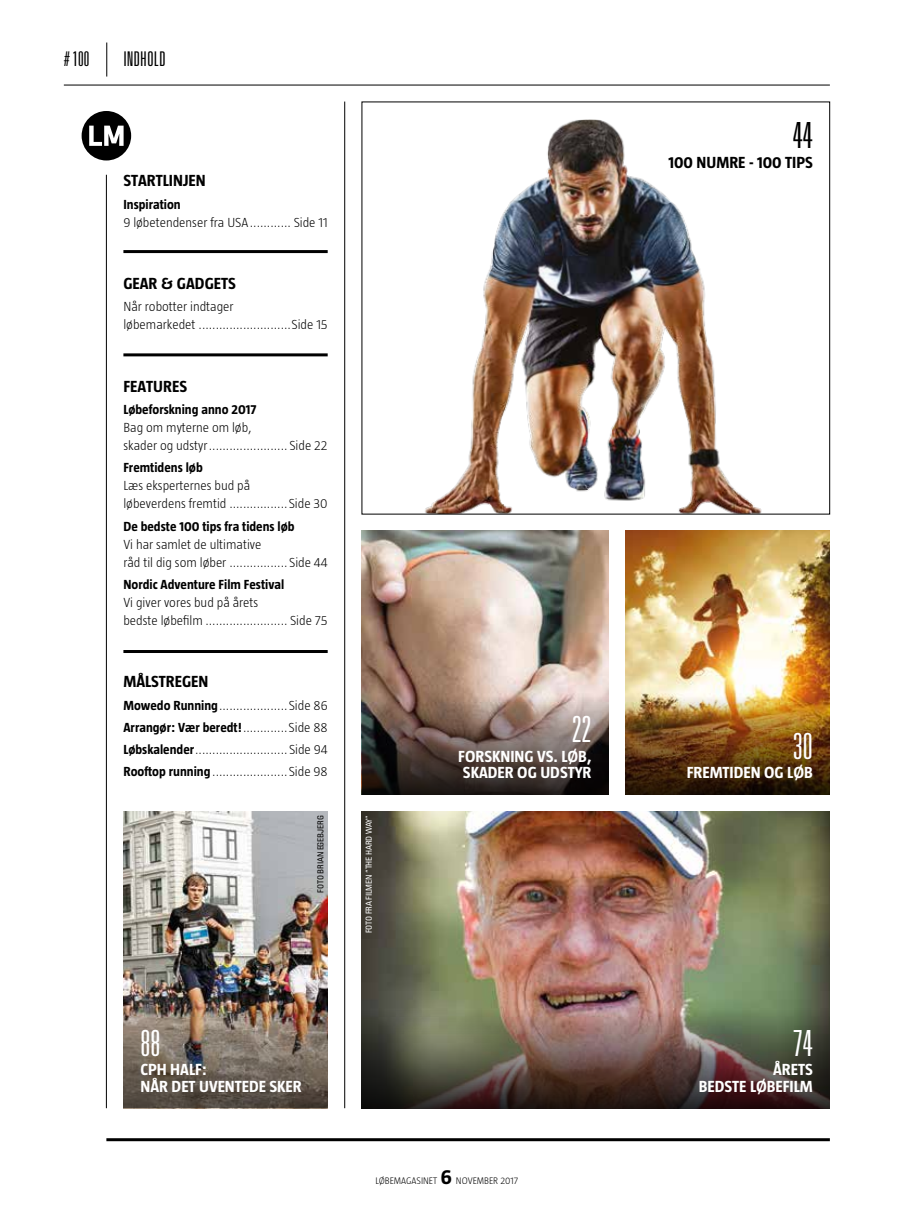
<style>
.page{position:relative;width:915px;height:1212px;background:#fff}
.page>*{position:absolute;margin:0;border:0;box-sizing:border-box;transform-origin:0 0}
.t1{font:300 ultra-condensed 36px "Univers LT Std";color:#fff}
.t2{font:300 ultra-condensed 36px "Univers LT Std";color:#000}
.t3{font:300 ultra-condensed 20.25px "Univers LT Std";color:#000}
.t4{font:700 16.5px/16.5px "Taz";color:#fff}
.t5{font:700 16.5px "Taz";color:#000}
.t6{font:300 13.5px/18px "Taz";color:#000}
.t7{font:700 13.5px "Taz";color:#000}
.t8{font:300 9.75px "Taz";color:#000}
.t9{font:condensed 8.25px "Univers LT Std";letter-spacing:-.02em;color:#fff}
.t10{font:condensed 8.25px "Univers LT Std";letter-spacing:-.02em;color:#000}
.s1{font-weight:700;font-size:21px}
</style>
<div class="page">
<hr style="left:106px;top:175px;width:1px;height:933px;background:#000">
<hr style="left:106px;top:43px;width:1px;height:34px;background:#000">
<hr style="left:106px;top:1138px;width:723px;height:3px;background:#000">
<hr style="left:64px;top:85px;width:765px;height:1px;background:#000">
<div style="left:82px;top:111px;width:49px;height:49px;background:#000;border-radius:50%"></div>
<svg style="left:89px;top:126px;width:34px;height:20px"></svg>
<img style="left:425px;top:120px;width:337px;height:392px">
<hr style="left:344px;top:102px;width:1px;height:1006px;background:#000">
<img style="left:361px;top:811px;width:468px;height:198px">
<img style="left:123px;top:811px;width:204px;height:182px">
<img style="left:361px;top:531px;width:247px;height:165px">
<img style="left:625px;top:531px;width:204px;height:165px">
<hr style="left:123px;top:250px;width:204px;height:3px;background:#000">
<hr style="left:123px;top:353px;width:204px;height:3px;background:#000">
<hr style="left:123px;top:650px;width:204px;height:3px;background:#000">
<img style="left:625px;top:696px;width:204px;height:99px">
<svg style="left:361px;top:696px;width:247px;height:99px;background:#5e4f49"></svg>
<img style="left:361px;top:1009px;width:468px;height:99px">
<img style="left:123px;top:993px;width:204px;height:115px">
<h2 class="t3" style="left:64px;top:48px;width:27px"># 100</h2>
<h2 class="t3" style="left:123px;top:48px;width:44px">indhold</h2>
<p class="t5" style="left:123px;top:171px;width:9px">START</p>
<p class="t5" style="left:163px;top:171px;width:43px">LINJEN</p>
<p class="t7" style="left:123px;top:196px;width:59px">Inspiration</p>
<p class="t6" style="left:123px;top:213px;width:206px">9 løbetendenser fra USA ............ Side 11</p>
<p class="t5" style="left:123px;top:274px;width:106px">GEAR &amp; GADGETS</p>
<p class="t6" style="left:123px;top:298px;width:206px">Når robotter indtager<br>løbemarkedet ...........................Side 15</p>
<p class="t5" style="left:123px;top:377px;width:65px">features</p>
<p class="t7" style="left:123px;top:402px;width:135px">Løbeforskning anno 2017</p>
<p class="t6" style="left:123px;top:418px;width:130px">Bag om myterne om løb, skader og udstyr</p>
<p class="t6" style="left:289px;top:436px;width:40px">Side 22</p>
<p class="t7" style="left:123px;top:460px;width:81px">Fremtidens løb</p>
<p class="t6" style="left:123px;top:477px;width:128px">Læs eksperternes bud på løbeverdens fremtid</p>
<p class="t6" style="left:289px;top:495px;width:40px">Side 30</p>
<p class="t7" style="left:123px;top:518px;width:173px">De bedste 100 tips fra tidens løb</p>
<p class="t6" style="left:123px;top:535px;width:139px">Vi har samlet de ultimative råd til dig som løber</p>
<p class="t6" style="left:289px;top:553px;width:40px">Side 44</p>
<p class="t7" style="left:123px;top:577px;width:162px">Nordic Adventure Film Festival</p>
<p class="t6" style="left:123px;top:593px;width:136px">Vi giver vores bud på årets bedste løbefilm</p>
<p class="t6" style="left:290px;top:611px;width:39px">Side 75</p>
<p class="t5" style="left:123px;top:672px;width:85px">MÅLSTREGEN</p>
<p class="t7" style="left:123px;top:697px;width:96px">Mowedo Running</p>
<p class="t6" style="left:288px;top:696px;width:40px">Side 86</p>
<p class="t7" style="left:123px;top:720px;width:120px">Arrangør: Vær beredt!</p>
<p class="t6" style="left:288px;top:718px;width:41px">Side 88</p>
<p class="t7" style="left:123px;top:742px;width:72px">Løbskalender</p>
<p class="t6" style="left:289px;top:740px;width:40px">Side 94</p>
<p class="t7" style="left:123px;top:764px;width:89px">Rooftop running</p>
<p class="t6" style="left:288px;top:763px;width:40px">Side 98</p>
<p class="t10" style="left:315px;top:893px;width:79px;rotate:-90deg">foto Brian Egebjerg</p>
<p class="t9" style="left:363px;top:933px;width:119px;rotate:-90deg">foto fra filmen “The Hard Way”</p>
<h1 class="t1" style="left:571px;top:711px;width:21px">22</h1>
<p class="t4" style="left:458px;top:748px;width:135px">Forskning vs. løb, skader og udstyr</p>
<h1 class="t1" style="left:140px;top:1024px;width:21px">88</h1>
<p class="t4" style="left:140px;top:1061px;width:163px">Cph Half:<br>Når det uventede sker</p>
<p class="t8" style="left:375px;top:1175px;width:144px">lØbemagasinet <span class="s1">6</span> november 2017</p>
<h1 class="t2" style="left:792px;top:117px;width:21px">44</h1>
<p class="t5" style="left:668px;top:153px;width:146px">100 numre - 100 tips</p>
<h1 class="t1" style="left:792px;top:727px;width:21px">30</h1>
<p class="t4" style="left:686px;top:764px;width:128px">Fremtiden og løb</p>
<h1 class="t1" style="left:792px;top:1024px;width:21px">74</h1>
<p class="t4" style="left:698px;top:1061px;width:115px;text-align:right">Årets<br>bedste løbefilm</p>
</div>
